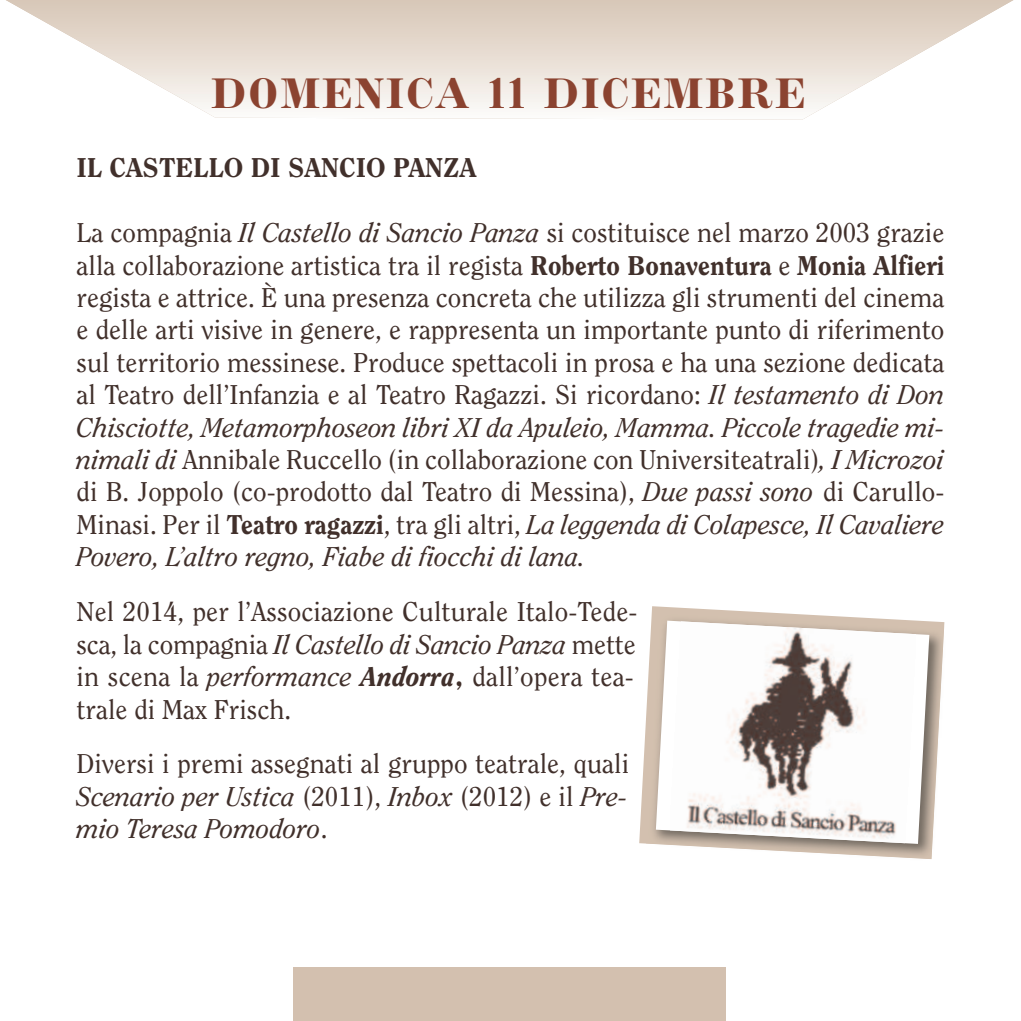
<style>
.page{position:relative;width:1021px;height:1021px;background:#fff}
.page>*{position:absolute;margin:0;border:0;box-sizing:border-box;transform-origin:0 0}
.t1{font:700 42.3px "Inflex";letter-spacing:.06em;color:#8b4330;scale:.85 1}
.t2{font:27px/32.4px "Clearface Std";color:#41302b}
.t3{font:800 27px "Clearface Std";color:#41302b}
.s1{font-style:italic}
.s2{font-weight:800}
.s3{font-weight:800;font-style:italic}
</style>
<div class="page">
<svg style="left:6px;top:0;width:1008px;height:120px"></svg>
<div style="left:293px;top:967px;width:432px;height:53px;background:#d3c0af"></div>
<svg style="left:639px;top:606px;width:99px;height:238px"></svg>
<img style="left:646px;top:611px;width:298px;height:248px">
<svg style="left:656px;top:620px;width:273px;height:223px"></svg>
<img style="left:670px;top:620px;width:245px;height:223px">
<h1 class="t1" style="left:210px;top:79px;width:701px">DOMENICA 11 DICEMBRE</h1>
<p class="t3" style="left:77px;top:157px;width:401px">IL CASTELLO DI SANCIO PANZA</p>
<p class="t2" style="left:77px;top:218px;width:869px;text-align:justify">La compagnia <span class="s1">Il Castello di Sancio Panza</span> si costituisce nel marzo 2003 grazie alla collaborazione artistica tra il regista <span class="s2">Roberto Bonaventura</span> e <span class="s2">Monia Alfieri </span>regista e attrice. È una presenza concreta che utilizza gli strumenti del cinema e delle arti visive in genere, e rappresenta un importante punto di riferimento sul territorio messinese. Produce spettacoli in prosa e ha una sezione dedicata al Teatro dell’Infanzia e al Teatro Ragazzi. Si ricordano: <span class="s1">Il testamento di Don Chisciotte, Metamorphoseon libri XI da Apuleio, Mamma. Piccole tragedie mi&shy;nimali di</span> Annibale Ruccello (in collaborazione con Universiteatrali)<span class="s1">, I Microzoi </span>di B. Joppolo (co-prodotto dal Teatro di Messina), <span class="s1">Due passi sono</span> di Carullo-Minasi. Per il <span class="s2">Teatro ragazzi</span>, tra gli altri, <span class="s1">La leggenda di Colapesce, Il Cavaliere Povero, L’altro regno, Fiabe di fiocchi di lana.</span></p>
<p class="t2" style="left:77px;top:597px;width:562px">Nel 2014, per l’Associazione Culturale Italo-Tede&shy;sca, la compagnia <span class="s1">Il Castello di Sancio Panza</span> mette in scena la <span class="s1">performance</span> <span class="s3">Andorra</span><span class="s2">,</span> dall’opera tea&shy;trale di Max Frisch.</p>
<p class="t2" style="left:77px;top:749px;width:554px">Diversi i premi assegnati al gruppo teatrale, quali<br><span class="s1">Scenario per Ustica</span> (2011), <span class="s1">Inbox</span> (2012) e il <span class="s1">Pre&shy;mio Teresa Pomodoro</span>.</p>
</div>
